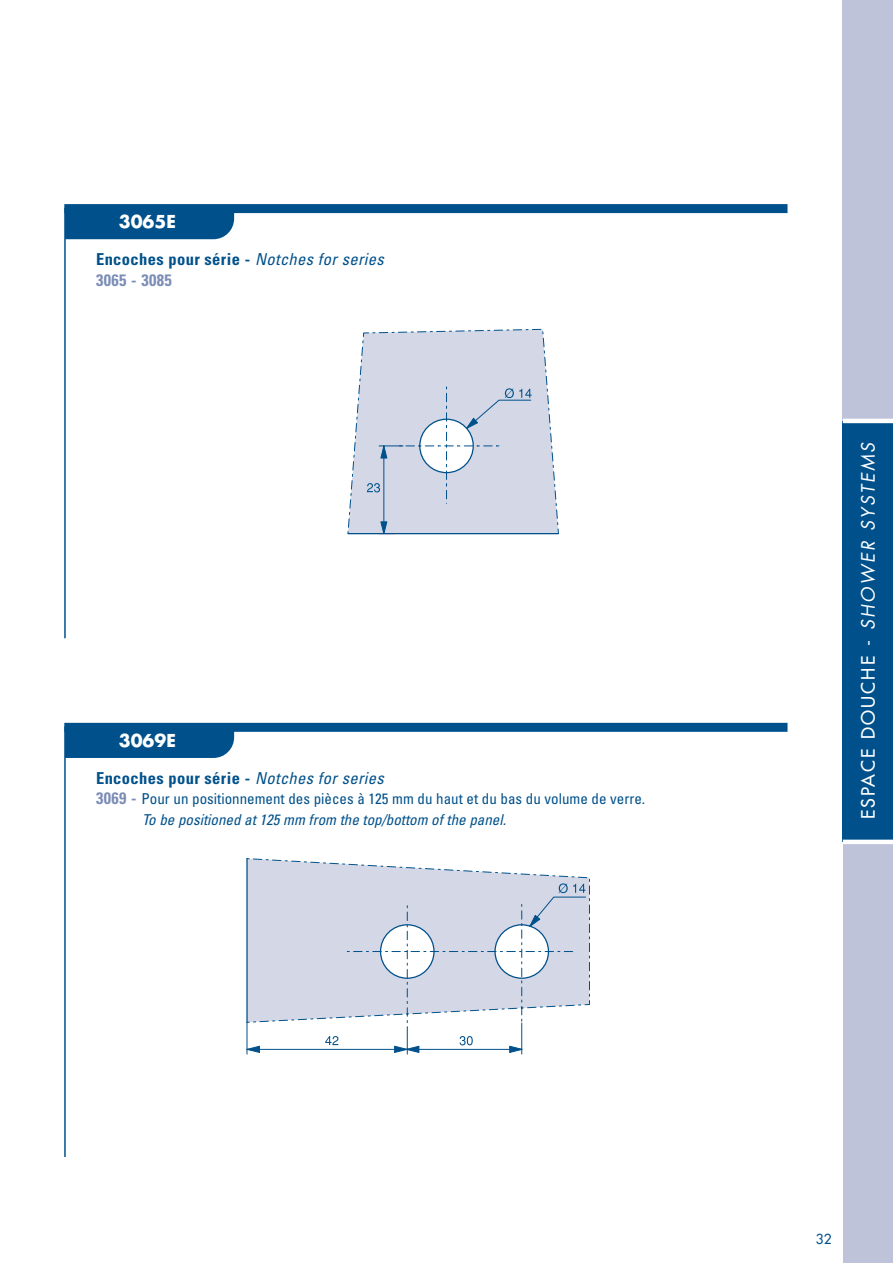
<style>
.page{position:relative;width:893px;height:1263px;background:#fff}
.page>*{position:absolute;margin:0;border:0;box-sizing:border-box;transform-origin:0 0}
.t1{font:18px "Futura";letter-spacing:.115em;color:#fff}
.t2{font:700 17.4px "Futura";color:#fff}
.t3{font:700 condensed 16.5px/20.5px "Univers";letter-spacing:.02em;color:#00518b}
.t4{font:condensed 15px/20.5px "Univers";color:#00518b}
.t5{font:13.5px "Futura";color:#00518b}
.s1{font-weight:400;font-style:italic}
.s2{color:#7c8db6}
.s3{font-weight:700;font-size:16.5px;color:#7c8db6}
.s4{font-style:italic}
</style>
<div class="page">
<div style="left:842px;top:0;width:50px;height:421px;background:#bec3da"></div>
<div style="left:842px;top:421px;width:50px;height:421px;background:#00518b"></div>
<div style="left:842px;top:842px;width:50px;height:421px;background:#bec3da"></div>
<hr style="left:842px;top:840px;width:50px;height:4px;background:#fff">
<hr style="left:842px;top:419px;width:50px;height:4px;background:#fff">
<hr style="left:64px;top:208px;width:2px;height:430px;background:#00518b">
<div style="left:64px;top:204px;width:723px;height:9px;background:#00518b"></div>
<div style="left:66px;top:213px;width:168px;height:26px;background:#00518b"></div>
<svg style="left:347px;top:329px;width:212px;height:205px;background:#d3d8e6"></svg>
<hr style="left:64px;top:727px;width:2px;height:430px;background:#00518b">
<div style="left:64px;top:723px;width:723px;height:9px;background:#00518b"></div>
<div style="left:66px;top:732px;width:168px;height:26px;background:#00518b"></div>
<hr style="left:247px;top:1022px;width:1px;height:32px;background:#00518b">
<hr style="left:247px;top:1049px;width:160px;height:1px;background:#00518b">
<hr style="left:521px;top:1023px;width:1px;height:31px;background:#00518b">
<hr style="left:407px;top:1049px;width:114px;height:1px;background:#00518b">
<svg style="left:246px;top:858px;width:344px;height:170px"></svg>
<hr style="left:246px;top:859px;width:2px;height:163px;background:#00518b">
<svg style="left:246px;top:1046px;width:14px;height:7px"></svg>
<svg style="left:394px;top:1027px;width:25px;height:27px"></svg>
<svg style="left:509px;top:1046px;width:13px;height:7px"></svg>
<svg style="left:325px;top:1036px;width:13px;height:9px"></svg>
<svg style="left:459px;top:1036px;width:13px;height:9px"></svg>
<svg style="left:529px;top:883px;width:57px;height:44px;background:#c4cddf"></svg>
<p class="t2" style="left:119px;top:214px;width:59px">3065E</p>
<p class="t3" style="left:96px;top:251px;width:289px">Encoches pour série - <span class="s1">Notches for series<br></span><span class="s2">3065 - 3085</span></p>
<p class="t2" style="left:119px;top:733px;width:59px">3069E</p>
<p class="t3" style="left:96px;top:769px;width:289px">Encoches pour série - <span class="s1">Notches for series</span></p>
<p class="t4" style="left:142px;top:790px;width:504px;text-indent:-46px"><span class="s3">3069 -</span> Pour un positionnement des pièces à 125 mm du haut et du bas du volume de verre.<br><span class="s4">To be positioned at 125 mm from the top/bottom of the panel.</span></p>
<p class="t1" style="left:859px;top:819px;width:379px;rotate:-90deg">ESPACE DOUCHE - <span class="s4">SHOWER SYSTEMS</span></p>
<p class="t5" style="left:815px;top:1232px;width:17px">32</p>
</div>
